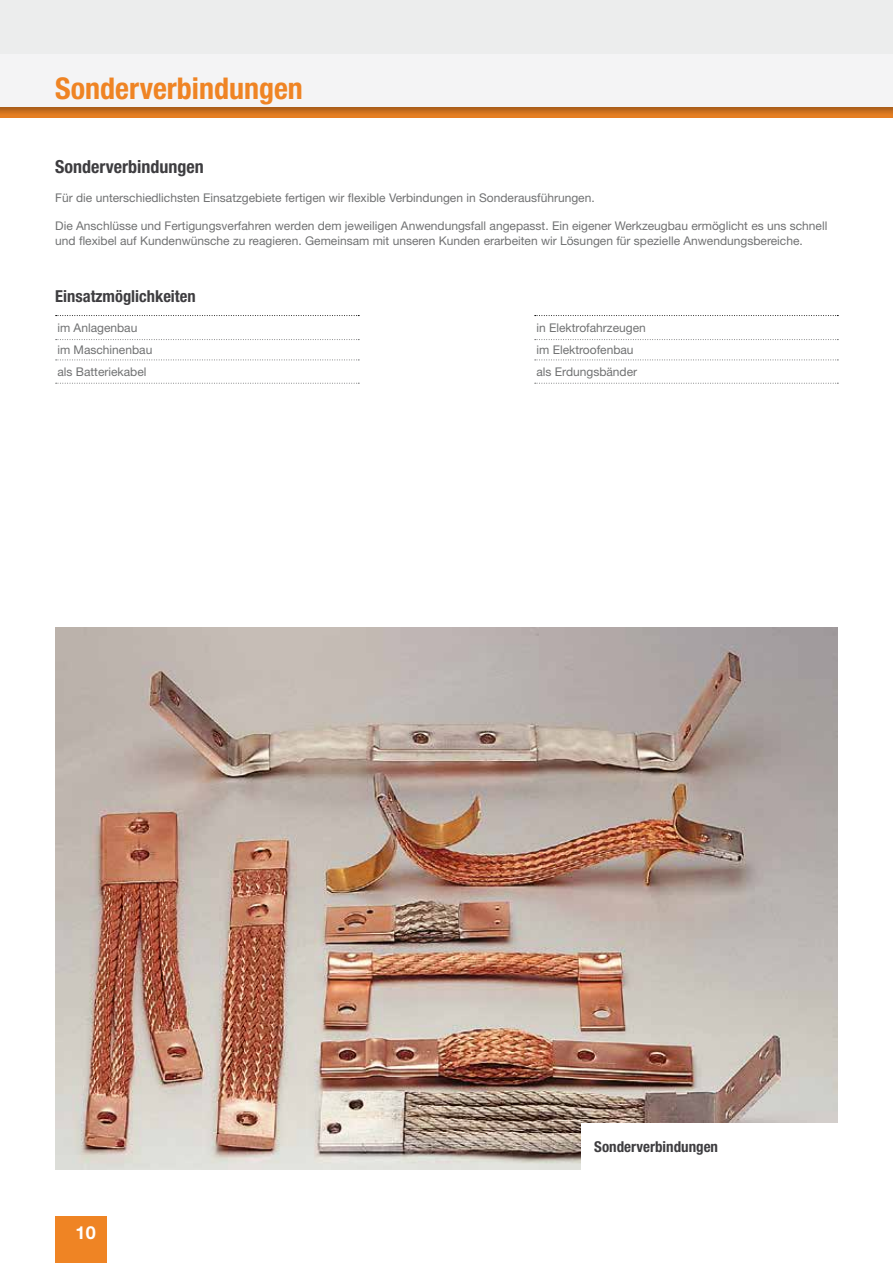
<style>
.page{position:relative;width:893px;height:1263px;background:#fff}
.page>*{position:absolute;margin:0;border:0;box-sizing:border-box;transform-origin:0 0}
.t1{font:700 condensed 30px "Helvetica Neue LT Std";color:#ef8424}
.t2{font:700 condensed 18px "Helvetica Neue LT Std";color:#3e3d40}
.t3{font:700 18px "Helvetica Neue LT Std";color:#fff}
.t4{font:700 condensed 16.5px "Helvetica Neue LT Std";color:#3e3d40}
.t5{font:700 condensed 15px "Helvetica Neue LT Std";color:#3e3d40}
.t6{font:12px/14.4px "Helvetica Neue LT Std";color:#707172}
</style>
<div class="page">
<div style="left:0;top:0;width:893px;height:114px;background:#eceded"></div>
<div style="left:0;top:54px;width:893px;height:54px;background:#f4f4f5"></div>
<div style="left:0;top:106px;width:893px;height:13px;background:#000;opacity:.35"></div>
<img style="left:55px;top:627px;width:783px;height:542px">
<div style="left:581px;top:1124px;width:257px;height:47px;background:#fff"></div>
<svg style="left:56px;top:360px;width:303px;height:1px"></svg>
<svg style="left:56px;top:383px;width:303px;height:1px"></svg>
<svg style="left:535px;top:360px;width:303px;height:1px"></svg>
<svg style="left:56px;top:315px;width:303px;height:1px"></svg>
<svg style="left:535px;top:315px;width:303px;height:1px"></svg>
<svg style="left:56px;top:339px;width:303px;height:1px"></svg>
<svg style="left:535px;top:339px;width:303px;height:1px"></svg>
<svg style="left:535px;top:383px;width:303px;height:1px"></svg>
<div style="left:55px;top:1216px;width:51px;height:47px;background:#ef8424"></div>
<h1 class="t1" style="left:55px;top:70px;width:249px">Sonderverbindungen</h1>
<h2 class="t2" style="left:55px;top:156px;width:150px">Sonderverbindungen</h2>
<p class="t6" style="left:55px;top:190px;width:541px">Für die unterschiedlichsten Einsatzgebiete fertigen wir flexible Verbindungen in Sonderausführungen.</p>
<p class="t6" style="left:55px;top:219px;width:774px">Die Anschlüsse und Fertigungsverfahren werden dem jeweiligen Anwendungsfall angepasst. Ein eigener Werkzeugbau ermöglicht es uns schnell und flexibel auf Kundenwünsche zu reagieren. Gemeinsam mit unseren Kunden erarbeiten wir Lösungen für spezielle Anwendungsbereiche.</p>
<h3 class="t4" style="left:55px;top:287px;width:142px">Einsatzmöglichkeiten</h3>
<p class="t6" style="left:57px;top:320px;width:82px">im Anlagenbau</p>
<p class="t6" style="left:536px;top:320px;width:111px">in Elektrofahrzeugen</p>
<p class="t6" style="left:57px;top:342px;width:96px">im Maschinenbau</p>
<p class="t6" style="left:536px;top:342px;width:99px">im Elektroofenbau</p>
<p class="t6" style="left:57px;top:364px;width:91px">als Batteriekabel</p>
<p class="t6" style="left:536px;top:364px;width:102px">als Erdungsbänder</p>
<h2 class="t3" style="left:76px;top:1221px;width:22px">10</h2>
<p class="t5" style="left:594px;top:1138px;width:125px">Sonderverbindungen</p>
</div>
